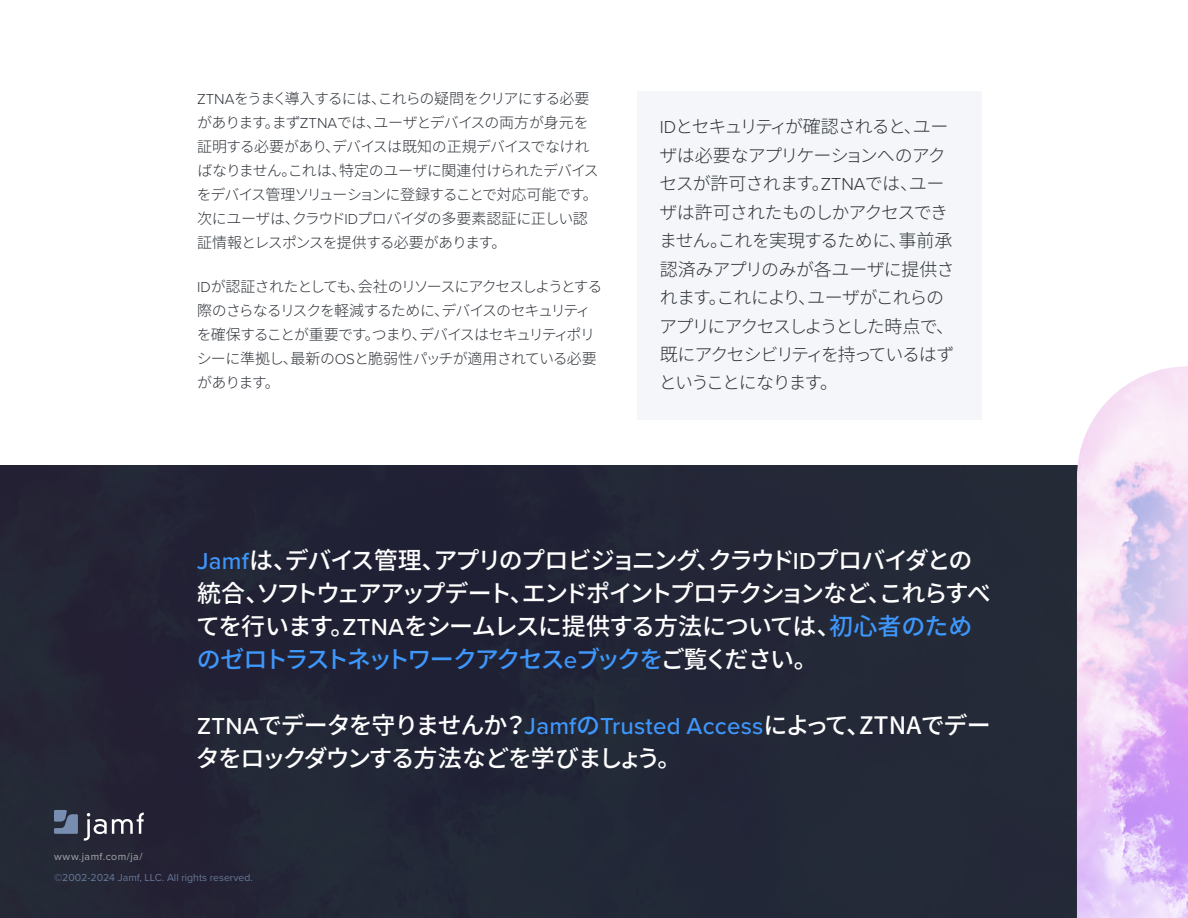
<style>
.page{position:relative;width:1188px;height:918px;background:#fff}
.page>*{position:absolute;margin:0;border:0;box-sizing:border-box;transform-origin:0 0}
.t1{font:500 24px/33px "Noto Sans CJ Kjp";letter-spacing:-.07em;color:#fff}
.t2{font:300 18px/28.5px "Noto Sans CJ Kjp";letter-spacing:-.065em;color:#2f343a}
.t3{font:300 15px/24px "Noto Sans CJ Kjp";letter-spacing:-.06em;color:#2f343a}
.t4{font:10.5px "Proxima Nova";color:#788eb1}
.t5{font:10.5px "Proxima Nova";letter-spacing:.045em;color:#a7a9ac}
.s1{font-family:"Proxima Nova"}
.s2{font-family:"Proxima Nova";color:#3e97fc}
.s3{color:#3e97fc}
</style>
<div class="page">
<div style="left:0;top:465px;width:1188px;height:453px;background:#242737"></div>
<div style="left:637px;top:92px;width:345px;height:328px;background:#f4f6f9"></div>
<svg style="left:84px;top:813px;width:60px;height:28px"></svg>
<svg style="left:54px;top:810px;width:24px;height:24px"></svg>
<img style="left:1077px;top:366px;width:111px;height:552px">
<p class="t3" style="left:197px;top:86px;width:403px"><span class="s1">ZTNA</span>をうまく導入するには、これらの疑問をクリアにする必要があります。まず<span class="s1">ZTNA</span>では、ユーザとデバイスの両方が身元を証明する必要があり、デバイスは既知の正規デバイスでなければなりません。これは、特定のユーザに関連付けられたデバイスをデバイス管理ソリューションに登録することで対応可能です。次にユーザは、クラウド<span class="s1">ID</span>プロバイダの多要素認証に正しい認証情報とレスポンスを提供する必要があります。</p>
<p class="t3" style="left:197px;top:275px;width:407px"><span class="s1">ID</span>が認証されたとしても、会社のリソースにアクセスしようとする際のさらなるリスクを軽減するために、デバイスのセキュリティを確保することが重要です。つまり、デバイスはセキュリティポリシーに準拠し、最新の<span class="s1">OS</span>と脆弱性パッチが適用されている必要があります。</p>
<p class="t2" style="left:659px;top:113px;width:297px"><span class="s1">ID</span>とセキュリティが確認されると、ユーザは必要なアプリケーションへのアクセスが許可されます。<span class="s1">ZTNA</span>では、ユーザは許可されたものしかアクセスできません。これを実現するために、事前承認済みアプリのみが各ユーザに提供されます。これにより、ユーザがこれらのアプリにアクセスしようとした時点で、既にアクセシビリティを持っているはずということになります。</p>
<h1 class="t1" style="left:196px;top:544px;width:796px"><span class="s2">Jamf</span>は、デバイス管理、アプリのプロビジョニング、クラウド<span class="s1">ID</span>プロバイダとの統合、ソフトウェアアップデート、エンドポイントプロテクションなど、これらすべてを行います。<span class="s1">ZTNA</span>をシームレスに提供する方法については、<span class="s3">初心者のためのゼロトラストネットワークアクセス</span><span class="s2">e</span><span class="s3">ブックを</span>ご覧ください。</h1>
<h1 class="t1" style="left:196px;top:709px;width:796px"><span class="s1">ZTNA</span>でデータを守りませんか？<span class="s2">Jamf</span><span class="s3">の</span><span class="s2">Trusted Access</span>によって、ZTNAでデータをロックダウンする方法などを学びましょう。</h1>
<p class="t5" style="left:54px;top:849px;width:90px">www.jamf.com/ja/</p>
<p class="t4" style="left:54px;top:869px;width:200px">©2002-2024 Jamf, LLC. All rights reserved.</p>
</div>
